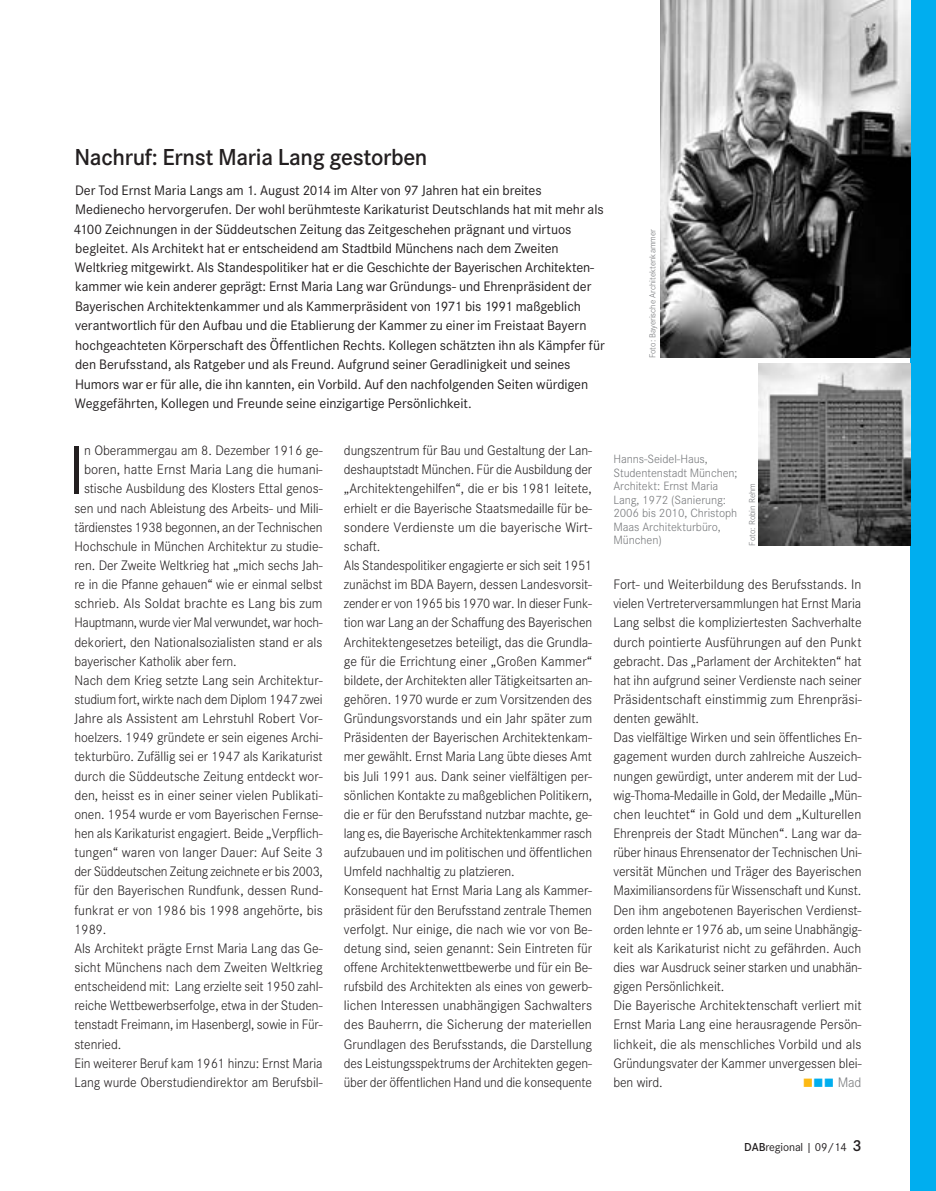
<style>
.page{position:relative;width:936px;height:1191px;background:#fff}
.page>*{position:absolute;margin:0;border:0;box-sizing:border-box;transform-origin:0 0}
.t1{font:300 71.55px "Corporate S";color:#231f20}
.t2{font:600 24px "Corporate S";letter-spacing:-.015em;color:#231f20}
.t3{font:300 14.25px/19.2px "Corporate S";letter-spacing:-.005em;color:#231f20}
.t4{font:14.25px/19.5px "Corporate S";letter-spacing:-.005em;color:#231f20}
.t5{font:300 14.25px "Corporate S";letter-spacing:-.005em;color:#231f20;scale:.96 1}
.t6{font:300 14.25px "Corporate S";color:#76787b}
.t7{font:300 12.45px/13.5px "Corporate S";letter-spacing:-.005em;color:#76787b}
.t8{font:12px "Corporate S";letter-spacing:-.01em;color:#231f20}
.t9{font:300 9px "Corporate S";letter-spacing:-.005em;color:#76787b}
.s1{color:#fcb914}
.s2{color:#00aeef}
.s3{font-weight:600}
.s4{font-weight:600;font-size:16.5px}
</style>
<div class="page">
<div style="left:910px;top:0;width:25px;height:1191px;background:#00aeef"></div>
<img style="left:660px;top:0;width:250px;height:358px">
<img style="left:758px;top:363px;width:152px;height:182px">
<h2 class="t2" style="left:74px;top:143px;width:354px">Nachruf: Ernst Maria Lang gestorben</h2>
<p class="t4" style="left:74px;top:180px;width:532px">Der Tod Ernst Maria Langs am 1. August 2014 im Alter von 97 Jahren hat ein breites Medienecho hervorgerufen. Der wohl berühmteste Karikaturist Deutschlands hat mit mehr als 4100 Zeichnungen in der Süddeutschen Zeitung das Zeitgeschehen prägnant und virtuos begleitet. Als Architekt hat er entscheidend am Stadtbild Münchens nach dem Zweiten Weltkrieg mitgewirkt. Als Standespolitiker hat er die Geschichte der Bayerischen Architekten&shy;kammer wie kein anderer geprägt: Ernst Maria Lang war Gründungs- und Ehrenpräsident der Bayerischen Architektenkammer und als Kammerpräsident von 1971 bis 1991 maßgeblich verantwortlich für den Aufbau und die Etablierung der Kammer zu einer im Freistaat Bayern hochgeachteten Körperschaft des Öffentlichen Rechts. Kollegen schätzten ihn als Kämpfer für den Berufsstand, als Ratgeber und als Freund. Aufgrund seiner Geradlinigkeit und seines Humors war er für alle, die ihn kannten, ein Vorbild. Auf den nachfolgenden Seiten würdigen Weggefährten, Kollegen und Freunde seine einzigartige Persönlichkeit.</p>
<p class="t3" style="left:344px;top:441px;width:250px">dungszentrum für Bau und Gestaltung der Lan&shy;deshauptstadt München. Für die Ausbildung der „Architektengehilfen“, die er bis 1981 leitete, erhielt er die Bayerische Staatsmedaille für be&shy;sondere Verdienste um die bayerische Wirt&shy;schaft.<br>Als Standespolitiker engagierte er sich seit 1951 zunächst im BDA Bayern, dessen Landesvorsit&shy;zender er von 1965 bis 1970 war. In dieser Funk&shy;tion war Lang an der Schaffung des Bayerischen Architektengesetzes beteiligt, das die Grundla&shy;ge für die Errichtung einer „Großen Kammer“ bildete, der Architekten aller Tätigkeitsarten an&shy;gehören. 1970 wurde er zum Vorsitzenden des Gründungsvorstands und ein Jahr später zum Präsidenten der Bayerischen Architektenkam&shy;mer gewählt. Ernst Maria Lang übte dieses Amt bis Juli 1991 aus. Dank seiner vielfältigen per&shy;sönlichen Kontakte zu maßgeblichen Politikern, die er für den Berufsstand nutzbar machte, ge&shy;lang es, die Bayerische Architektenkammer rasch aufzubauen und im politischen und öffentlichen Umfeld nachhaltig zu platzieren.<br>Konsequent hat Ernst Maria Lang als Kammer&shy;präsident für den Berufsstand zentrale Themen verfolgt. Nur einige, die nach wie vor von Be&shy;detung sind, seien genannt: Sein Eintreten für offene Architektenwettbewerbe und für ein Be&shy;rufsbild des Architekten als eines von gewerb&shy;lichen Interessen unabhängigen Sachwalters des Bauherrn, die Sicherung der materiellen Grundlagen des Berufsstands, die Darstellung des Leistungsspektrums der Architekten gegen&shy;über der öffentlichen Hand und die konsequente</p>
<h1 class="t1" style="left:68px;top:429px;width:18px">I</h1>
<p class="t3" style="left:84px;top:441px;width:240px">n Oberammergau am 8. Dezember 1916 ge-</p>
<p class="t3" style="left:84px;top:460px;width:240px">boren, hatte Ernst Maria Lang die humani-</p>
<p class="t3" style="left:84px;top:479px;width:240px">stische Ausbildung des Klosters Ettal genos-</p>
<p class="t3" style="left:74px;top:498px;width:250px">sen und nach Ableistung des Arbeits- und Mili-</p>
<p class="t5" style="left:74px;top:519px;width:260px">tärdienstes 1938 begonnen, an der Technischen</p>
<p class="t3" style="left:74px;top:536px;width:250px">Hochschule in München Architektur zu studie-</p>
<p class="t3" style="left:74px;top:556px;width:250px">ren. Der Zweite Weltkrieg hat „mich sechs Jah-</p>
<p class="t3" style="left:74px;top:575px;width:250px">re in die Pfanne gehauen“ wie er einmal selbst</p>
<p class="t3" style="left:74px;top:594px;width:250px">schrieb. Als Soldat brachte es Lang bis zum</p>
<p class="t5" style="left:74px;top:614px;width:260px">Hauptmann, wurde vier Mal verwundet, war hoch-</p>
<p class="t3" style="left:74px;top:632px;width:249px">dekoriert, den Nationalsozialisten stand er als</p>
<p class="t3" style="left:74px;top:651px;width:164px">bayerischer Katholik aber fern.</p>
<p class="t3" style="left:74px;top:670px;width:250px">Nach dem Krieg setzte Lang sein Architektur-</p>
<p class="t5" style="left:74px;top:691px;width:260px">studium fort, wirkte nach dem Diplom 1947 zwei</p>
<p class="t3" style="left:74px;top:709px;width:249px">Jahre als Assistent am Lehrstuhl Robert Vor-</p>
<p class="t3" style="left:74px;top:728px;width:250px">hoelzers. 1949 gründete er sein eigenes Archi-</p>
<p class="t3" style="left:74px;top:747px;width:250px">tekturbüro. Zufällig sei er 1947 als Karikaturist</p>
<p class="t3" style="left:74px;top:766px;width:250px">durch die Süddeutsche Zeitung entdeckt wor-</p>
<p class="t3" style="left:74px;top:785px;width:250px">den, heisst es in einer seiner vielen Publikati-</p>
<p class="t3" style="left:74px;top:804px;width:250px">onen. 1954 wurde er vom Bayerischen Fernse-</p>
<p class="t3" style="left:74px;top:823px;width:250px">hen als Karikaturist engagiert. Beide „Verpflich-</p>
<p class="t3" style="left:74px;top:843px;width:250px">tungen“ waren von langer Dauer: Auf Seite 3</p>
<p class="t5" style="left:74px;top:863px;width:260px">der Süddeutschen Zeitung zeichnete er bis 2003,</p>
<p class="t3" style="left:74px;top:881px;width:250px">für den Bayerischen Rundfunk, dessen Rund-</p>
<p class="t3" style="left:74px;top:900px;width:250px">funkrat er von 1986 bis 1998 angehörte, bis</p>
<p class="t3" style="left:74px;top:919px;width:34px">1989.</p>
<p class="t3" style="left:74px;top:938px;width:250px">Als Architekt prägte Ernst Maria Lang das Ge-</p>
<p class="t3" style="left:74px;top:957px;width:250px">sicht Münchens nach dem Zweiten Weltkrieg</p>
<p class="t3" style="left:74px;top:977px;width:250px">entscheidend mit: Lang erzielte seit 1950 zahl-</p>
<p class="t3" style="left:74px;top:996px;width:250px">reiche Wettbewerbserfolge, etwa in der Studen-</p>
<p class="t3" style="left:74px;top:1015px;width:250px">tenstadt Freimann, im Hasenbergl, sowie in Für-</p>
<p class="t3" style="left:74px;top:1034px;width:48px">stenried.</p>
<p class="t3" style="left:74px;top:1053px;width:250px">Ein weiterer Beruf kam 1961 hinzu: Ernst Maria</p>
<p class="t3" style="left:74px;top:1072px;width:250px">Lang wurde Oberstudiendirektor am Berufsbil-</p>
<p class="t9" style="left:647px;top:358px;width:131px;rotate:-90deg">Foto: Bayerische Architektenkammer</p>
<p class="t7" style="left:613px;top:453px;width:126px">Hanns-Seidel-Haus,<br>Studentenstadt München;<br>Architekt: Ernst Maria<br>Lang, 1972 (Sanierung:<br>2006 bis 2010, Christoph<br>Maas Architekturbüro,<br>München)</p>
<p class="t9" style="left:747px;top:545px;width:64px;rotate:-90deg">Foto: Robin Rehm</p>
<p class="t3" style="left:613px;top:575px;width:250px">Fort- und Weiterbildung des Berufsstands. In vielen Vertreterversammlungen hat Ernst Maria Lang selbst die kompliziertesten Sachverhalte durch pointierte Ausführungen auf den Punkt gebracht. Das „Parlament der Architekten“ hat hat ihn aufgrund seiner Verdienste nach seiner Präsidentschaft einstimmig zum Ehrenpräsi&shy;denten gewählt.<br>Das vielfältige Wirken und sein öffentliches En&shy;gagement wurden durch zahlreiche Auszeich&shy;nungen gewürdigt, unter anderem mit der Lud&shy;wig-Thoma-Medaille in Gold, der Medaille „Mün&shy;chen leuchtet“ in Gold und dem „Kulturellen Ehrenpreis der Stadt München“. Lang war da&shy;rüber hinaus Ehrensenator der Technischen Uni&shy;versität München und Träger des Bayerischen Maximiliansordens für Wissenschaft und Kunst.<br>Den ihm angebotenen Bayerischen Verdienst&shy;orden lehnte er 1976 ab, um seine Unabhängig&shy;keit als Karikaturist nicht zu gefährden. Auch dies war Ausdruck seiner starken und unabhän&shy;gigen Persönlichkeit.<br>Die Bayerische Architektenschaft verliert mit Ernst Maria Lang eine herausragende Persön&shy;lichkeit, die als menschliches Vorbild und als Gründungsvater der Kammer unvergessen blei&shy;ben wird.</p>
<p class="t6" style="left:802px;top:1074px;width:60px"><span class="s1">■</span><span class="s2">■■</span> Mad</p>
<p class="t8" style="left:744px;top:1140px;width:119px"><span class="s3">DAB</span>regional | 09/14 <span class="s4">3</span></p>
</div>
